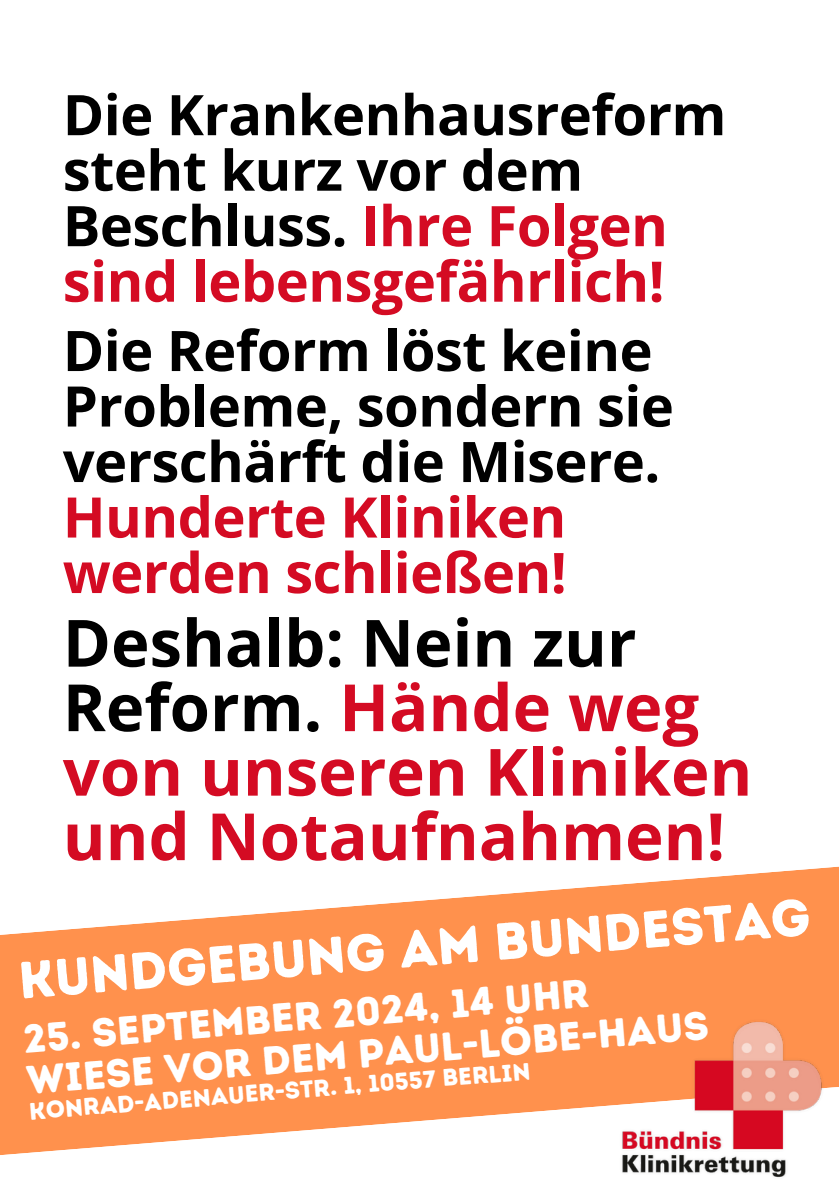
<style>
.page{position:relative;width:839px;height:1191px;background:#fff}
.page>*{position:absolute;margin:0;border:0;box-sizing:border-box;transform-origin:0 0}
.t1{font:700 65.2px/64.4px "Open Sans";color:#d40b23}
.t2{font:700 56px/55.6px "Open Sans";letter-spacing:-.01em;color:#000}
.t3{font:52px "Intro Rust Base";color:#fff}
.t4{font:40px "Intro Rust Base";color:#fff}
.t5{font:24px "Intro Rust Base";color:#fff}
.s1{color:#d40b23}
.s2{color:#000}
</style>
<div class="page">
<svg style="left:0;top:866px;width:838px;height:289px;fill:#ff914d"></svg>
<img style="left:615px;top:1016px;width:213px;height:162px">
<p class="t2" style="left:63px;top:86px;width:665px">Die Krankenhausreform steht kurz vor dem<br>Beschluss. <span class="s1">Ihre Folgen sind lebensgefährlich!</span></p>
<p class="t2" style="left:63px;top:322px;width:612px">Die Reform löst keine<br>Probleme, sondern sie verschärft die Misere.<br><span class="s1">Hunderte Kliniken werden schließen!</span></p>
<p class="t1" style="left:63px;top:609px;width:691px"><span class="s2">Deshalb: Nein zur<br>Reform.</span> Hände weg von unseren Kliniken und Notaufnahmen!</p>
<h2 class="t3" style="left:16px;top:952px;width:795px;rotate:-5deg">Kundgebung am Bundestag</h2>
<h2 class="t4" style="left:21px;top:1016px;width:569px;rotate:-5deg">25. September 2024, 14 Uhr</h2>
<h1 class="t4" style="left:25px;top:1059px;width:685px;rotate:-5deg">Wiese vor dem Paul-Löbe-Haus</h1>
<p class="t5" style="left:28px;top:1099px;width:504px;rotate:-5deg">Konrad-Adenauer-Str. 1, 10557 Berlin</p>
</div>
